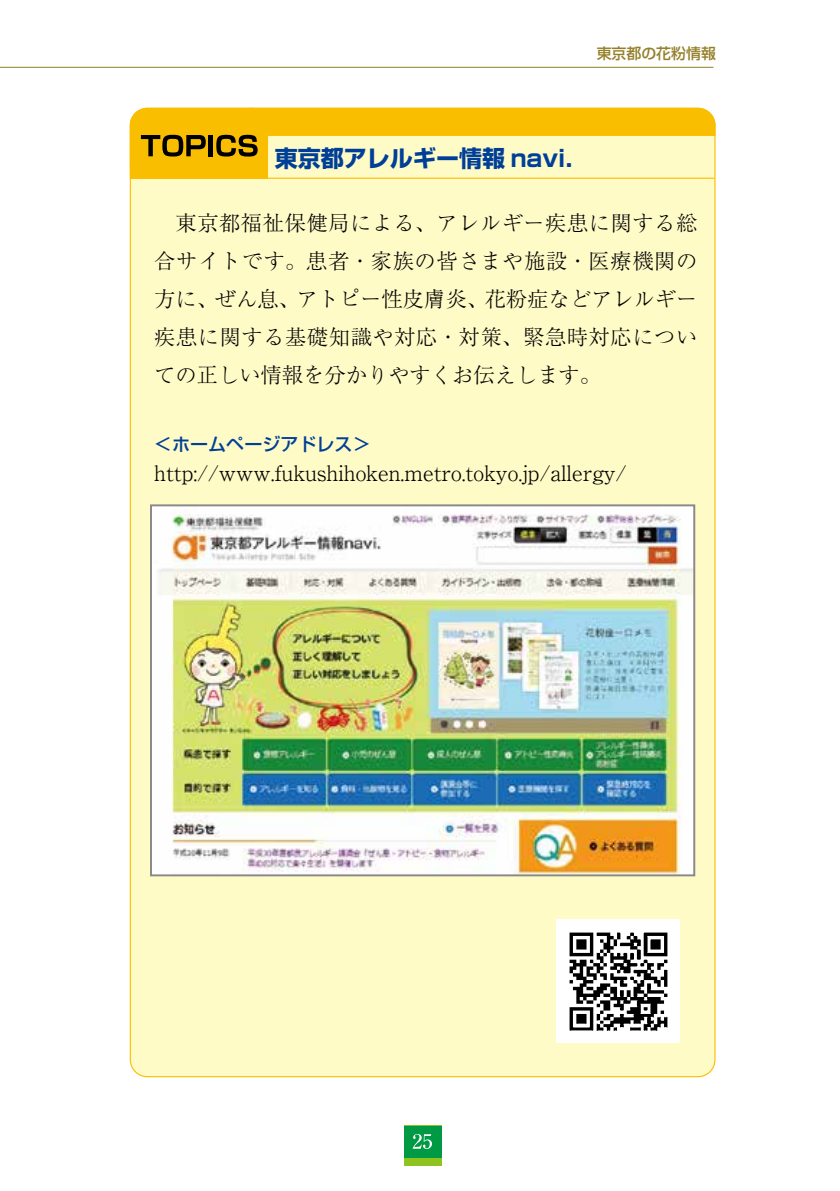
<style>
.page{position:relative;width:840px;height:1191px;background:#fff}
.page>*{position:absolute;margin:0;border:0;box-sizing:border-box;transform-origin:0 0}
.t1{font:700 23px "Shin Go Pro";color:#003f98}
.t2{font:300 21.2px/38px "Ryumin Pro";color:#000;text-align:justify}
.t3{font:500 18px "Shin Go Pro";color:#003f98}
.t4{font:500 14.8px "Shin Go Pro";color:#947f28}
</style>
<div class="page">
<hr style="left:0;top:67px;width:713px;height:1px;background:#947f28">
<div style="left:404px;top:1125px;width:37px;height:41px;background:#8fc31f"></div>
<div style="left:404px;top:1125px;width:37px;height:32px;background:#094"></div>
<svg style="left:412px;top:1133px;width:20px;height:16px"></svg>
<div style="left:130px;top:108px;width:584px;height:968px;background:#fffbc7;border-radius:17px"></div>
<svg style="left:129px;top:107px;width:586px;height:72px"></svg>
<hr style="left:130px;top:178px;width:584px;height:1px;background:#fabe00">
<img style="left:556px;top:919px;width:123px;height:124px">
<img style="left:153px;top:507px;width:538px;height:366px">
<div style="left:150px;top:504px;width:544px;height:372px;border:2px solid #898989"></div>
<p class="t4" style="left:596px;top:41px;width:121px">東京都の花粉情報</p>
<p class="t1" style="left:275px;top:140px;width:299px">東京都アレルギー情報 navi.</p>
<p class="t2" style="left:154px;top:202px;width:544px">　東京都福祉保健局による、アレルギー疾患に関する総合サイトです。患者・家族の皆さまや施設・医療機関の方に、ぜん息、アトピー性皮膚炎、花粉症などアレルギー疾患に関する基礎知識や対応・対策、緊急時対応についての正しい情報を分かりやすくお伝えします。</p>
<p class="t3" style="left:154px;top:429px;width:235px">＜ホームページアドレス＞　</p>
<p class="t2" style="left:154px;top:452px;width:473px">http://www.fukushihoken.metro.tokyo.jp/allergy/</p>
</div>
